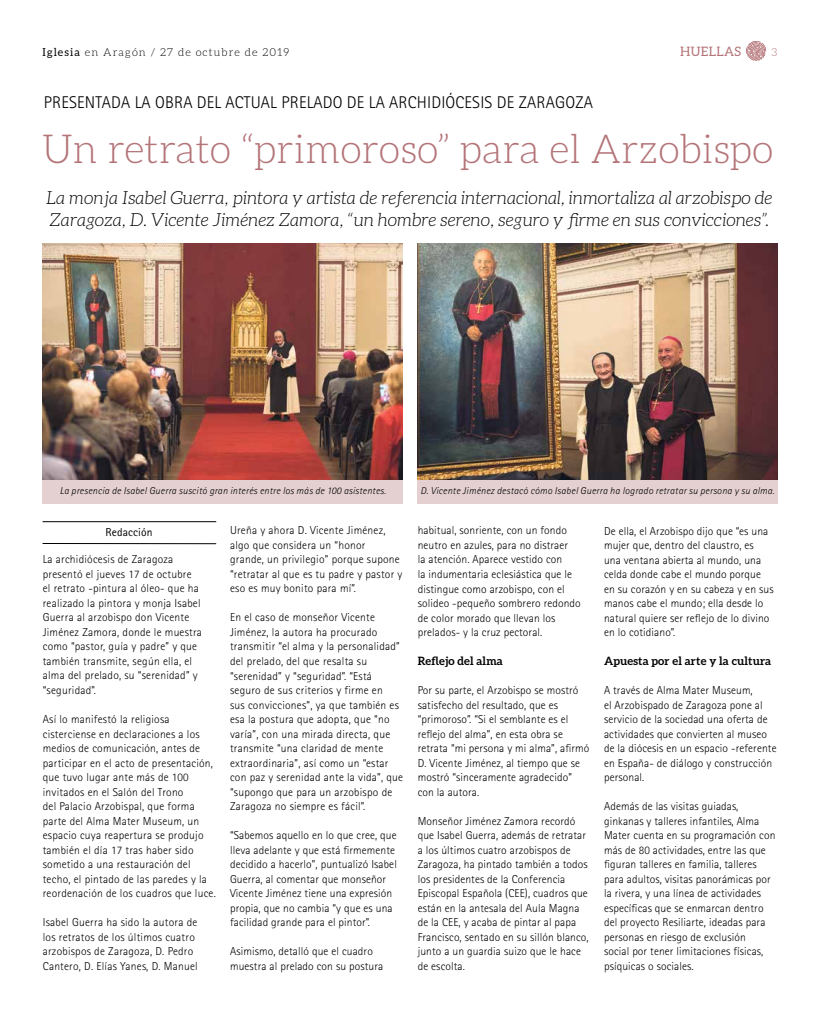
<style>
.page{position:relative;width:820px;height:1021px;background:#fff}
.page>*{position:absolute;margin:0;border:0;box-sizing:border-box;transform-origin:0 0}
.t1{font:300 40px "Aleo";color:#b47478}
.t2{font:italic 300 18px/22px "Aleo";color:#000}
.t3{font:300 17px "Rotis Sans Serif";letter-spacing:.01em;color:#000}
.t4{font:13px "Aleo";letter-spacing:.025em;color:#b47478}
.t5{font:300 11.5px/14.5px "Rotis Sans Serif";letter-spacing:.01em;color:#000}
.t6{font:700 11.5px "Aleo";letter-spacing:.01em;color:#000}
.t7{font:11.5px "Rotis Sans Serif";letter-spacing:.01em;color:#000}
.t8{font:300 11px "Aleo";letter-spacing:.1em;color:#000}
.t9{font:300 11px "Aleo";color:#b47478}
.t10{font:italic 300 10px "Rotis Sans Serif";letter-spacing:.025em;color:#000}
.s1{font-weight:400}
</style>
<div class="page">
<div style="left:417px;top:479px;width:360px;height:25px;background:#e5d0d1"></div>
<div style="left:43px;top:479px;width:360px;height:25px;background:#e5d0d1"></div>
<svg style="left:746px;top:41px;width:19px;height:20px"></svg>
<img style="left:43px;top:243px;width:360px;height:237px">
<img style="left:417px;top:243px;width:360px;height:236px">
<hr style="left:43px;top:521px;width:173px;height:1px;background:#000">
<hr style="left:43px;top:543px;width:173px;height:1px;background:#000">
<p class="t8" style="left:43px;top:46px;width:248px"><span class="s1">Iglesia</span> en Aragón / 27 de octubre de 2019</p>
<p class="t4" style="left:680px;top:44px;width:63px">HUELLAS</p>
<p class="t9" style="left:771px;top:46px;width:7px">3</p>
<h3 class="t3" style="left:44px;top:92px;width:550px">PRESENTADA LA OBRA DEL ACTUAL PRELADO DE LA ARCHIDIÓCESIS DE ZARAGOZA</h3>
<h1 class="t1" style="left:43px;top:127px;width:732px">Un retrato “primoroso” para el Arzobispo</h1>
<h2 class="t2" style="left:46px;top:186px;width:727px">La monja Isabel Guerra, pintora y artista de referencia internacional, inmortaliza al arzobispo de<br>Zaragoza, D. Vicente Jiménez Zamora, “un hombre sereno, seguro y firme en sus convicciones”.</h2>
<p class="t10" style="left:60px;top:485px;width:327px">La presencia de Isabel Guerra suscitó gran interés entre los más de 100 asistentes.</p>
<p class="t10" style="left:420px;top:485px;width:355px">D. Vicente Jiménez destacó cómo Isabel Guerra ha logrado retratar su persona y su alma.</p>
<p class="t7" style="left:106px;top:525px;width:48px">Redacción</p>
<p class="t5" style="left:230px;top:523px;width:174px">Ureña y ahora D. Vicente Jiménez, algo que considera un “honor<br>grande, un privilegio” porque supone “retratar al que es tu padre y pastor y eso es muy bonito para mí”.</p>
<p class="t5" style="left:230px;top:610px;width:174px">En el caso de monseñor Vicente Jiménez, la autora ha procurado transmitir “el alma y la personalidad” del prelado, del que resalta su “serenidad” y “seguridad”. “Está seguro de sus criterios y firme en<br>sus convicciones”, ya que también es esa la postura que adopta, que “no varía”, con una mirada directa, que transmite “una claridad de mente extraordinaria”, así como un “estar con paz y serenidad ante la vida”, que “supongo que para un arzobispo de Zaragoza no siempre es fácil”.</p>
<p class="t5" style="left:230px;top:828px;width:168px">“Sabemos aquello en lo que cree, que lleva adelante y que está firmemente decidido a hacerlo”, puntualizó Isabel Guerra, al comentar que monseñor Vicente Jiménez tiene una expresión propia, que no cambia “y que es una facilidad grande para el pintor”.</p>
<p class="t5" style="left:230px;top:944px;width:155px">Asimismo, detalló que el cuadro muestra al prelado con su postura</p>
<p class="t5" style="left:417px;top:523px;width:164px">habitual, sonriente, con un fondo neutro en azules, para no distraer<br>la atención. Aparece vestido con<br>la indumentaria eclesiástica que le distingue como arzobispo, con el solideo -pequeño sombrero redondo de color morado que llevan los prelados- y la cruz pectoral.</p>
<p class="t6" style="left:417px;top:654px;width:87px">Reflejo del alma</p>
<p class="t5" style="left:417px;top:683px;width:173px">Por su parte, el Arzobispo se mostró satisfecho del resultado, que es “primoroso”. “Si el semblante es el reflejo del alma”, en esta obra se retrata “mi persona y mi alma”, afirmó<br>D. Vicente Jiménez, al tiempo que se mostró “sinceramente agradecido” con la autora.</p>
<p class="t5" style="left:417px;top:813px;width:172px">Monseñor Jiménez Zamora recordó que Isabel Guerra, además de retratar a los últimos cuatro arzobispos de Zaragoza, ha pintado también a todos los presidentes de la Conferencia Episcopal Española (CEE), cuadros que están en la antesala del Aula Magna de la CEE, y acaba de pintar al papa Francisco, sentado en su sillón blanco, junto a un guardia suizo que le hace de escolta.</p>
<p class="t5" style="left:603px;top:523px;width:171px">De ella, el Arzobispo dijo que “es una mujer que, dentro del claustro, es<br>una ventana abierta al mundo, una celda donde cabe el mundo porque en su corazón y en su cabeza y en sus manos cabe el mundo; ella desde lo natural quiere ser reflejo de lo divino en lo cotidiano”.</p>
<p class="t6" style="left:603px;top:654px;width:168px">Apuesta por el arte y la cultura</p>
<p class="t5" style="left:603px;top:683px;width:174px">A través de Alma Mater Museum,<br>el Arzobispado de Zaragoza pone al servicio de la sociedad una oferta de actividades que convierten al museo de la diócesis en un espacio -referente en España- de diálogo y construcción personal.</p>
<p class="t5" style="left:603px;top:799px;width:173px">Además de las visitas guiadas, ginkanas y talleres infantiles, Alma Mater cuenta en su programación con más de 80 actividades, entre las que figuran talleres en familia, talleres para adultos, visitas panorámicas por la rivera, y una línea de actividades específicas que se enmarcan dentro del proyecto Resiliarte, ideadas para personas en riesgo de exclusión<br>social por tener limitaciones físicas, psíquicas o sociales.</p>
<p class="t5" style="left:43px;top:552px;width:161px">La archidiócesis de Zaragoza presentó el jueves 17 de octubre el retrato -pintura al óleo- que ha realizado la pintora y monja Isabel<br>Guerra al arzobispo don Vicente<br>Jiménez Zamora, donde le muestra como “pastor, guía y padre” y que también transmite, según ella, el alma del prelado, su “serenidad” y “seguridad”.</p>
<p class="t5" style="left:43px;top:711px;width:174px">Así lo manifestó la religiosa cisterciense en declaraciones a los medios de comunicación, antes de participar en el acto de presentación, que tuvo lugar ante más de 100 invitados en el Salón del Trono<br>del Palacio Arzobispal, que forma parte del Alma Mater Museum, un espacio cuya reapertura se produjo también el día 17 tras haber sido sometido a una restauración del techo, el pintado de las paredes y la reordenación de los cuadros que luce.</p>
<p class="t5" style="left:43px;top:915px;width:156px">Isabel Guerra ha sido la autora de los retratos de los últimos cuatro arzobispos de Zaragoza, D. Pedro Cantero, D. Elías Yanes, D. Manuel</p>
</div>
